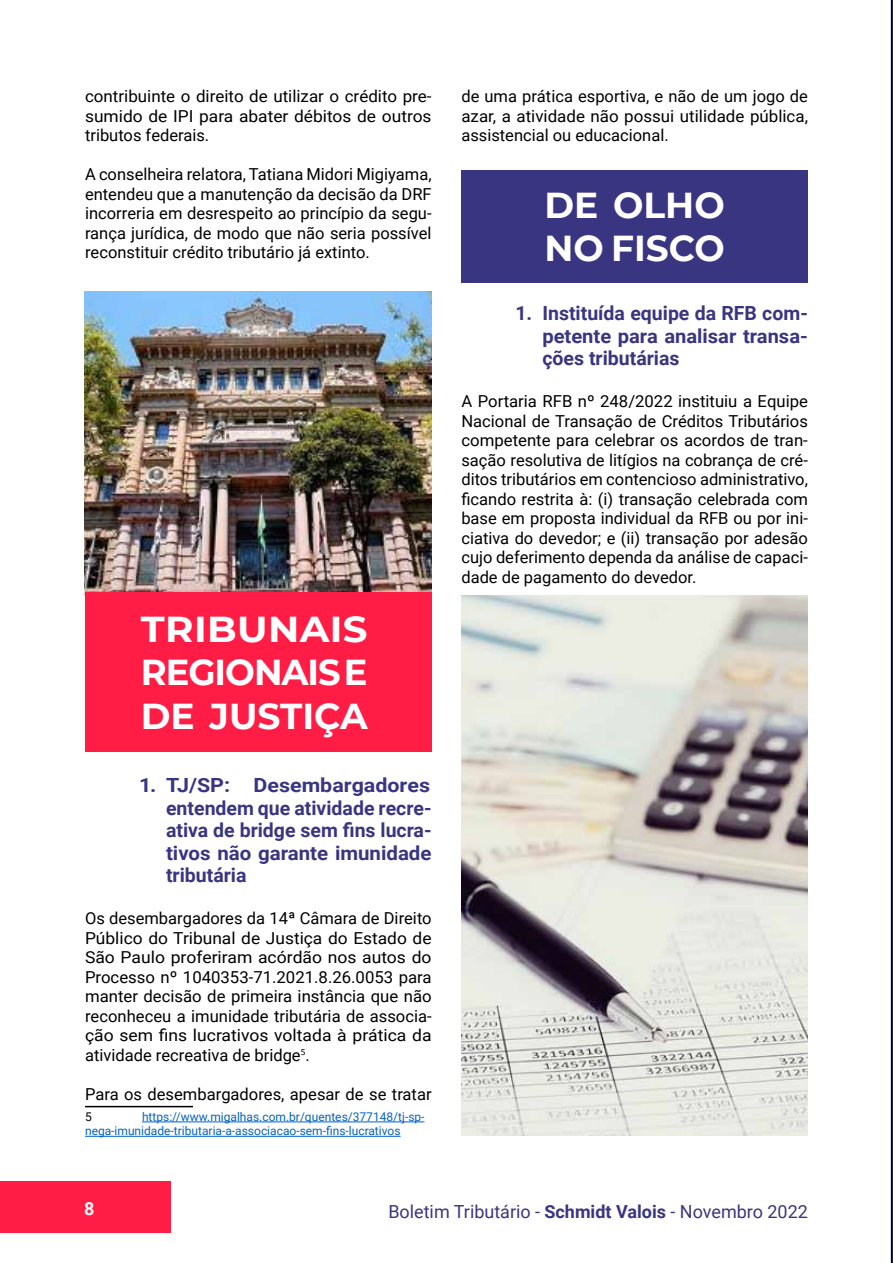
<style>
.page{position:relative;width:893px;height:1263px;background:#fff}
.page>*{position:absolute;margin:0;border:0;box-sizing:border-box;transform-origin:0 0}
.t1{font:700 36px/43.2px "Montserrat";color:#fff;text-align:justify;scale:1.08 1}
.t2{font:700 36px/43.2px "Montserrat";color:#fff}
.t3{font:700 19.5px/22.5px "Roboto";color:#3a3580;text-align:justify;scale:1.1 1}
.t4{font:700 19.5px/22.5px "Roboto";color:#3a3580;text-align:justify}
.t5{font:18px "Roboto";color:#3a3580}
.t6{font:700 18px "Roboto";color:#fff}
.t7{font:16.5px/19.5px "Roboto";color:#000;text-align:justify}
.t8{font:12px/14.4px "Roboto";color:#0563c1}
.t9{font:12px "Roboto";color:#000}
.s1{font-weight:700}
</style>
<div class="page">
<div style="left:0;top:1182px;width:171px;height:51px;background:#ff1d46"></div>
<img style="left:85px;top:291px;width:347px;height:301px">
<div style="left:85px;top:592px;width:347px;height:160px;background:#ff1d46"></div>
<hr style="left:85px;top:1106px;width:108px;height:1px;background:#000">
<hr style="left:142px;top:1121px;width:282px;height:1px;background:#0563c1">
<hr style="left:85px;top:1136px;width:316px;height:1px;background:#0563c1">
<div style="left:461px;top:170px;width:347px;height:113px;background:#3a3580"></div>
<svg style="left:891px;top:0;width:2px;height:1263px;background:#121028"></svg>
<img style="left:461px;top:596px;width:347px;height:539px">
<p class="t7" style="left:85px;top:86px;width:348px">contribuinte o direito de utilizar o crédito pre&shy;sumido de IPI para abater débitos de outros tributos federais.</p>
<p class="t7" style="left:85px;top:164px;width:348px">A conselheira relatora, Tatiana Midori Migiyama, entendeu que a manutenção da decisão da DRF incorreria em desrespeito ao princípio da segu&shy;rança jurídica, de modo que não seria possível reconstituir crédito tributário já extinto.</p>
<h1 class="t1" style="left:141px;top:606px;width:211px">TRIBUNAIS REGIONAIS E DE JUSTIÇA</h1>
<p class="t3" style="left:166px;top:773px;width:243px;text-indent:-27px">1. TJ/SP: Desembargadores entendem que atividade recre&shy;ativa de bridge sem fins lucra&shy;tivos não garante imunidade tributária</p>
<p class="t7" style="left:85px;top:908px;width:348px">Os desembargadores da 14ª Câmara de Direito Público do Tribunal de Justiça do Estado de São Paulo proferiram acórdão nos autos do Processo nº 1040353-71.2021.8.26.0053 para manter decisão de primeira instância que não reconheceu a imunidade tributária de associa&shy;ção sem fins lucrativos voltada à prática da atividade recreativa de bridge<sup>5</sup>.</p>
<p class="t7" style="left:85px;top:1084px;width:348px">Para os desembargadores, apesar de se tratar</p>
<p class="t9" style="left:85px;top:1108px;width:8px">5</p>
<p class="t8" style="left:85px;top:1109px;width:341px;text-indent:57px">https://www.migalhas.com.br/quentes/377148/tj-sp&shy;nega-imunidade-tributaria-a-associacao-sem-fins-lucrativos</p>
<p class="t7" style="left:461px;top:86px;width:348px">de uma prática esportiva, e não de um jogo de azar, a atividade não possui utilidade pública, assistencial ou educacional.</p>
<h1 class="t2" style="left:544px;top:182px;width:182px">DE OLHO<br>NO FISCO</h1>
<p class="t4" style="left:542px;top:301px;width:267px;text-indent:-27px">1. Instituída equipe da RFB com&shy;petente para analisar transa&shy;ções tributárias</p>
<p class="t7" style="left:461px;top:391px;width:348px">A Portaria RFB nº 248/2022 instituiu a Equipe Nacional de Transação de Créditos Tributários competente para celebrar os acordos de tran&shy;sação resolutiva de litígios na cobrança de cré&shy;ditos tributários em contencioso administrativo, ficando restrita à: (i) transação celebrada com base em proposta individual da RFB ou por ini&shy;ciativa do devedor; e (ii) transação por adesão cujo deferimento dependa da análise de capaci&shy;dade de pagamento do devedor.</p>
<p class="t6" style="left:84px;top:1195px;width:12px">8</p>
<p class="t5" style="left:388px;top:1199px;width:421px">Boletim Tributário - <span class="s1">Schmidt Valois</span> - Novembro 2022</p>
</div>
